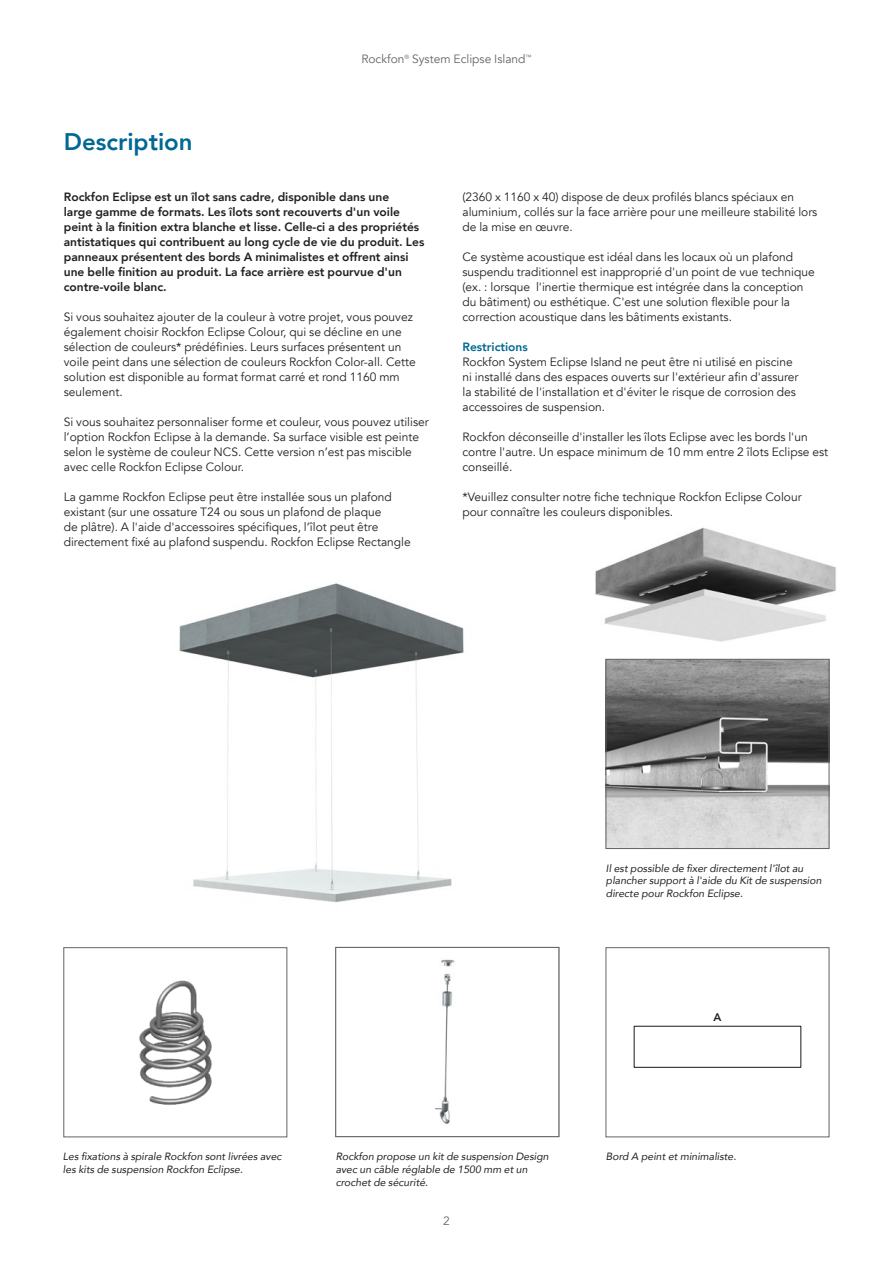
<style>
.page{position:relative;width:893px;height:1263px;background:#fff}
.page>*{position:absolute;margin:0;border:0;box-sizing:border-box;transform-origin:0 0}
.t1{font:800 24px "Avenir";color:#006893}
.t2{font:12px/15px "Avenir";color:#231f20}
.t3{font:800 12px/15px "Avenir";color:#231f20}
.t4{font:12px "Avenir";color:#636466}
.t5{font:800 12px "Avenir";color:#006893}
.t6{font:800 10.95px "Avenir";color:#231f20}
.t7{font:italic 10.5px/12.6px "Avenir";color:#231f20}
</style>
<div class="page">
<img style="left:179px;top:583px;width:285px;height:320px">
<img style="left:139px;top:980px;width:73px;height:125px">
<div style="left:64px;top:947px;width:223px;height:190px;border:1px solid #636466"></div>
<div style="left:634px;top:1026px;width:167px;height:42px;border:1px solid #231f20"></div>
<img style="left:608px;top:661px;width:219px;height:186px">
<div style="left:606px;top:659px;width:223px;height:190px;border:1px solid #636466"></div>
<img style="left:595px;top:527px;width:241px;height:115px">
<div style="left:336px;top:947px;width:223px;height:190px;background:#fff;border:1px solid #636466"></div>
<img style="left:435px;top:959px;width:20px;height:166px">
<p class="t4" style="left:361px;top:52px;width:172px">Rockfon<sup>®</sup> System Eclipse Island<sup>™</sup></p>
<h1 class="t1" style="left:64px;top:123px;width:130px">Description</h1>
<p class="t3" style="left:64px;top:190px;width:362px">Rockfon Eclipse est un îlot sans cadre, disponible dans une<br>large gamme de formats. Les îlots sont recouverts d'un voile peint à la finition extra blanche et lisse. Celle-ci a des propriétés antistatiques qui contribuent au long cycle de vie du produit. Les panneaux présentent des bords A minimalistes et offrent ainsi une belle finition au produit. La face arrière est pourvue d'un contre-voile blanc.</p>
<p class="t2" style="left:64px;top:310px;width:354px">Si vous souhaitez ajouter de la couleur à votre projet, vous pouvez également choisir Rockfon Eclipse Colour, qui se décline en une sélection de couleurs* prédéfinies. Leurs surfaces présentent un voile peint dans une sélection de couleurs Rockfon Color-all. Cette solution est disponible au format format carré et rond 1160 mm seulement.</p>
<p class="t2" style="left:64px;top:415px;width:367px">Si vous souhaitez personnaliser forme et couleur, vous pouvez utiliser l’option Rockfon Eclipse à la demande. Sa surface visible est peinte selon le système de couleur NCS. Cette version n’est pas miscible avec celle Rockfon Eclipse Colour.</p>
<p class="t2" style="left:64px;top:490px;width:349px">La gamme Rockfon Eclipse peut être installée sous un plafond existant (sur une ossature T24 ou sous un plafond de plaque<br>de plâtre). A l'aide d'accessoires spécifiques, l’îlot peut être directement fixé au plafond suspendu. Rockfon Eclipse Rectangle</p>
<p class="t2" style="left:462px;top:190px;width:356px">(2360 x 1160 x 40) dispose de deux profilés blancs spéciaux en aluminium, collés sur la face arrière pour une meilleure stabilité lors de la mise en œuvre.</p>
<p class="t2" style="left:462px;top:250px;width:354px">Ce système acoustique est idéal dans les locaux où un plafond suspendu traditionnel est inapproprié d'un point de vue technique (ex. : lorsque l'inertie thermique est intégrée dans la conception du bâtiment) ou esthétique. C'est une solution flexible pour la correction acoustique dans les bâtiments existants.</p>
<p class="t5" style="left:462px;top:338px;width:67px">Restrictions</p>
<p class="t2" style="left:462px;top:355px;width:338px">Rockfon System Eclipse Island ne peut être ni utilisé en piscine ni installé dans des espaces ouverts sur l'extérieur afin d'assurer la stabilité de l'installation et d'éviter le risque de corrosion des accessoires de suspension.</p>
<p class="t2" style="left:462px;top:430px;width:367px">Rockfon déconseille d'installer les îlots Eclipse avec les bords l'un contre l'autre. Un espace minimum de 10 mm entre 2 îlots Eclipse est conseillé.</p>
<p class="t2" style="left:462px;top:490px;width:341px">*Veuillez consulter notre fiche technique Rockfon Eclipse Colour pour connaître les couleurs disponibles.</p>
<p class="t7" style="left:606px;top:861px;width:217px">Il est possible de fixer directement l'îlot au plancher support à l'aide du Kit de suspension directe pour Rockfon Eclipse.</p>
<p class="t6" style="left:713px;top:1008px;width:9px">A</p>
<p class="t7" style="left:63px;top:1150px;width:220px">Les fixations à spirale Rockfon sont livrées avec les kits de suspension Rockfon Eclipse.</p>
<p class="t7" style="left:606px;top:1150px;width:132px">Bord A peint et minimaliste.</p>
<p class="t7" style="left:336px;top:1150px;width:214px">Rockfon propose un kit de suspension Design avec un câble réglable de 1500 mm et un crochet de sécurité.</p>
<p class="t4" style="left:443px;top:1213px;width:8px">2</p>
</div>
